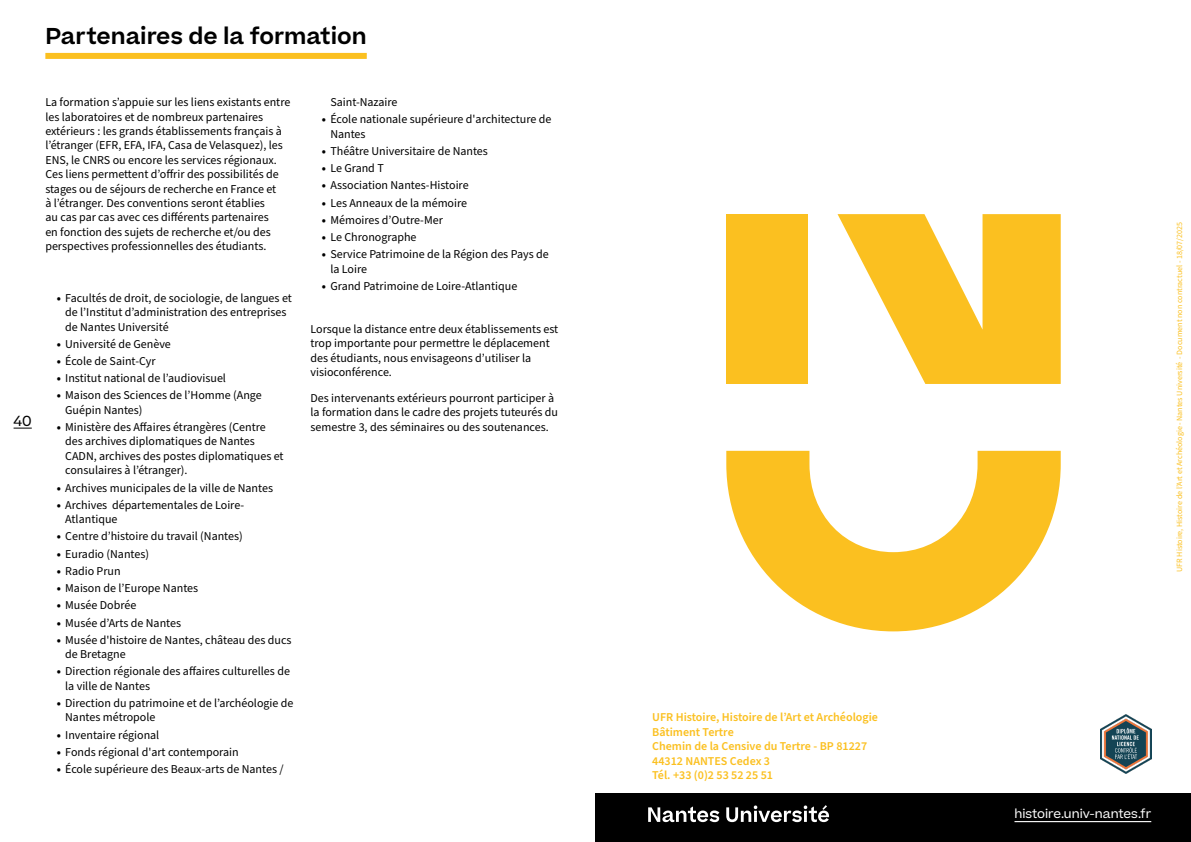
<style>
.page{position:relative;width:1191px;height:842px;background:#fff}
.page>*{position:absolute;margin:0;border:0;box-sizing:border-box;transform-origin:0 0}
.t1{font:600 22px "Beatrice";color:#000}
.t2{font:14px "Beatrice";color:#000}
.t3{font:12px/14.4px "Source Sans Pro";color:#000}
.t4{font:600 12px/14.4px "Source Sans Pro";color:#fbc020}
.t5{font:12px "Beatrice";color:#fff}
.t6{font:8px "Source Sans Pro";color:#fbc020}
.s1{font-weight:700}
</style>
<div class="page">
<svg style="left:726px;top:451px;width:334px;height:180px;fill:#fbc020"></svg>
<svg style="left:837px;top:214px;width:223px;height:170px"></svg>
<div style="left:726px;top:214px;width:81px;height:170px;background:#fbc020"></div>
<div style="left:595px;top:794px;width:596px;height:48px;background:#000"></div>
<svg style="left:648px;top:805px;width:181px;height:17px"></svg>
<hr style="left:1014px;top:821px;width:137px;height:1px;background:#fff">
<img style="left:1100px;top:715px;width:51px;height:59px">
<svg style="left:14px;top:428px;width:18px;height:1px"></svg>
<div style="left:45px;top:53px;width:322px;height:6px;background:#fbc020"></div>
<h1 class="t1" style="left:45px;top:22px;width:323px">Partenaires de la formation</h1>
<p class="t2" style="left:14px;top:412px;width:20px">40</p>
<p class="t3" style="left:45px;top:95px;width:246px">La formation s’appuie sur les liens existants entre les laboratoires et de nombreux partenaires extérieurs : les grands établissements français à l’étranger (EFR, EFA, IFA, Casa de Velasquez), les ENS, le CNRS ou encore les services régionaux.<br>Ces liens permettent d’offrir des possibilités de stages ou de séjours de recherche en France et<br>à l’étranger. Des conventions seront établies<br>au cas par cas avec ces différents partenaires<br>en fonction des sujets de recherche et/ou des perspectives professionnelles des étudiants.</p>
<p class="t3" style="left:65px;top:291px;width:228px;text-indent:-9px"><span class="s1">•</span> Facultés de droit, de sociologie, de langues et de l’Institut d’administration des entreprises de Nantes Université</p>
<p class="t3" style="left:57px;top:337px;width:116px"><span class="s1">•</span> Université de Genève</p>
<p class="t3" style="left:57px;top:354px;width:100px"><span class="s1">•</span> École de Saint-Cyr</p>
<p class="t3" style="left:57px;top:371px;width:171px"><span class="s1">•</span> Institut national de l’audiovisuel</p>
<p class="t3" style="left:65px;top:389px;width:198px;text-indent:-9px"><span class="s1">•</span> Maison des Sciences de l’Homme (Ange<br>Guépin Nantes)</p>
<p class="t3" style="left:65px;top:420px;width:220px;text-indent:-9px"><span class="s1">•</span> Ministère des Affaires étrangères (Centre des archives diplomatiques de Nantes CADN, archives des postes diplomatiques et consulaires à l’étranger).</p>
<p class="t3" style="left:57px;top:481px;width:218px"><span class="s1">•</span> Archives municipales de la ville de Nantes</p>
<p class="t3" style="left:65px;top:498px;width:180px;text-indent:-9px"><span class="s1">•</span> Archives départementales de Loire-<br>Atlantique</p>
<p class="t3" style="left:57px;top:530px;width:188px"><span class="s1">•</span> Centre d’histoire du travail (Nantes)</p>
<p class="t3" style="left:57px;top:547px;width:94px"><span class="s1">•</span> Euradio (Nantes)</p>
<p class="t3" style="left:57px;top:564px;width:65px"><span class="s1">•</span> Radio Prun</p>
<p class="t3" style="left:57px;top:581px;width:143px"><span class="s1">•</span> Maison de l’Europe Nantes</p>
<p class="t3" style="left:57px;top:598px;width:81px"><span class="s1">•</span> Musée Dobrée</p>
<p class="t3" style="left:57px;top:616px;width:126px"><span class="s1">•</span> Musée d’Arts de Nantes</p>
<p class="t3" style="left:65px;top:633px;width:228px;text-indent:-9px"><span class="s1">•</span> Musée d'histoire de Nantes, château des ducs de Bretagne</p>
<p class="t3" style="left:65px;top:665px;width:226px;text-indent:-9px"><span class="s1">•</span> Direction régionale des affaires culturelles de la ville de Nantes</p>
<p class="t3" style="left:65px;top:696px;width:230px;text-indent:-9px"><span class="s1">•</span> Direction du patrimoine et de l’archéologie de<br>Nantes métropole</p>
<p class="t3" style="left:57px;top:728px;width:104px"><span class="s1">•</span> Inventaire régional</p>
<p class="t3" style="left:57px;top:745px;width:183px"><span class="s1">•</span> Fonds régional d'art contemporain</p>
<p class="t3" style="left:57px;top:762px;width:228px"><span class="s1">•</span> École supérieure des Beaux-arts de Nantes /</p>
<p class="t3" style="left:330px;top:95px;width:69px">Saint-Nazaire</p>
<p class="t3" style="left:330px;top:113px;width:223px;text-indent:-9px"><span class="s1">•</span> École nationale supérieure d'architecture de<br>Nantes</p>
<p class="t3" style="left:322px;top:144px;width:168px"><span class="s1">•</span> Théâtre Universitaire de Nantes</p>
<p class="t3" style="left:322px;top:161px;width:63px"><span class="s1">•</span> Le Grand T</p>
<p class="t3" style="left:322px;top:179px;width:148px"><span class="s1">•</span> Association Nantes-Histoire</p>
<p class="t3" style="left:322px;top:196px;width:147px"><span class="s1">•</span> Les Anneaux de la mémoire</p>
<p class="t3" style="left:322px;top:213px;width:122px"><span class="s1">•</span> Mémoires d’Outre-Mer</p>
<p class="t3" style="left:322px;top:230px;width:96px"><span class="s1">•</span> Le Chronographe</p>
<p class="t3" style="left:330px;top:248px;width:220px;text-indent:-9px"><span class="s1">•</span> Service Patrimoine de la Région des Pays de la Loire</p>
<p class="t3" style="left:322px;top:279px;width:197px"><span class="s1">•</span> Grand Patrimoine de Loire-Atlantique</p>
<p class="t3" style="left:310px;top:322px;width:249px">Lorsque la distance entre deux établissements est trop importante pour permettre le déplacement des étudiants, nous envisageons d’utiliser la visioconférence.</p>
<p class="t3" style="left:310px;top:391px;width:249px">Des intervenants extérieurs pourront participer à la formation dans le cadre des projets tuteurés du semestre 3, des séminaires ou des soutenances.</p>
<p class="t4" style="left:652px;top:710px;width:227px">UFR Histoire, Histoire de l’Art et Archéologie<br>Bâtiment Tertre<br>Chemin de la Censive du Tertre - BP 81227<br>44312 NANTES Cedex 3<br>Tél. +33 (0)2 53 52 25 51</p>
<p class="t6" style="left:1174px;top:572px;width:351px;rotate:-90deg">UFR Histoire, Histoire de l’Art et Archéologie - Nantes Université - Document non contractuel - 18/07/2025</p>
<p class="t5" style="left:1014px;top:806px;width:138px">histoire.univ-nantes.fr</p>
</div>
